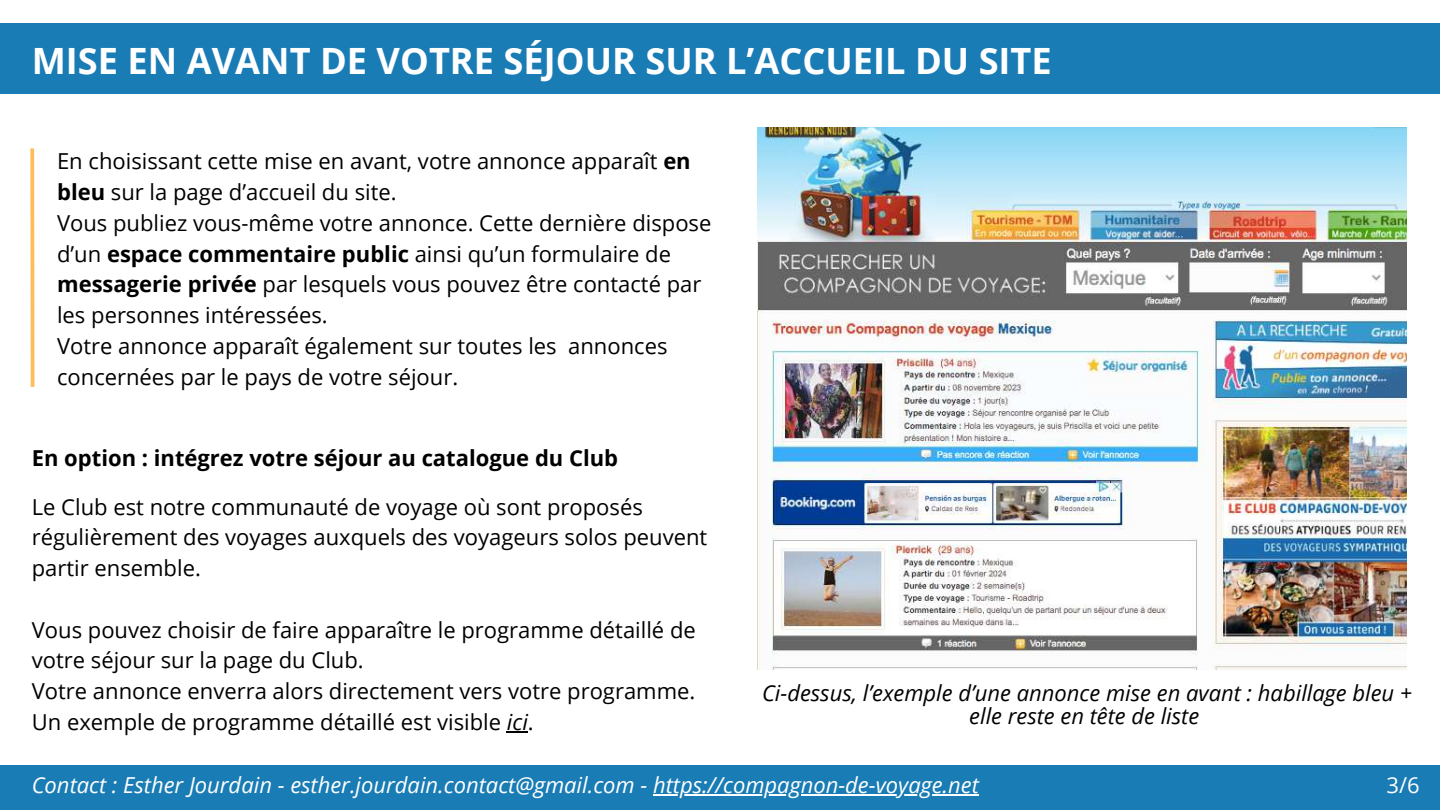
<style>
.page{position:relative;width:1440px;height:810px;background:#fff}
.page>*{position:absolute;margin:0;border:0;box-sizing:border-box;transform-origin:0 0}
.t1{font:700 36.2px "Open Sans";color:#fff}
.t2{font:22px/30.8px "Open Sans";color:#000}
.t3{font:italic 22px "Open Sans";color:#fff}
.t4{font:italic 22px "Open Sans";color:#000}
.t5{font:700 22px "Open Sans";color:#000}
.t6{font:22px "Open Sans";color:#fff}
.s1{font-weight:700}
.s2{font-style:italic}
</style>
<div class="page">
<div style="left:0;top:23px;width:1440px;height:71px;background:#197cb5"></div>
<img style="left:758px;top:128px;width:649px;height:541px">
<div style="left:0;top:765px;width:1440px;height:45px;background:#197cb5"></div>
<hr style="left:507px;top:731px;width:21px;height:2px;background:#000">
<hr style="left:653px;top:794px;width:326px;height:2px;background:#fff">
<svg style="left:30px;top:148px;width:5px;height:239px"></svg>
<h1 class="t1" style="left:32px;top:35px;width:1022px">MISE EN AVANT DE VOTRE SÉJOUR SUR L’ACCUEIL DU SITE</h1>
<p class="t2" style="left:57px;top:146px;width:656px">En choisissant cette mise en avant, votre annonce apparaît <span class="s1">en bleu</span> sur la page d’accueil du site.<br>Vous publiez vous-même votre annonce. Cette dernière dispose d’un <span class="s1">espace commentaire public</span> ainsi qu’un formulaire de <span class="s1">messagerie privée</span> par lesquels vous pouvez être contacté par les personnes intéressées.</p>
<p class="t2" style="left:57px;top:330px;width:612px">Votre annonce apparaît également sur toutes les annonces concernées par le pays de votre séjour.</p>
<p class="t5" style="left:32px;top:442px;width:588px">En option : intégrez votre séjour au catalogue du Club</p>
<p class="t2" style="left:32px;top:491px;width:677px">Le Club est notre communauté de voyage où sont proposés régulièrement des voyages auxquels des voyageurs solos peuvent partir ensemble.</p>
<p class="t2" style="left:32px;top:614px;width:666px">Vous pouvez choisir de faire apparaître le programme détaillé de votre séjour sur la page du Club.<br>Votre annonce enverra alors directement vers votre programme.</p>
<p class="t4" style="left:762px;top:678px;width:652px">Ci-dessus, l’exemple d’une annonce mise en avant : habillage bleu +</p>
<p class="t2" style="left:32px;top:706px;width:504px">Un exemple de programme détaillé est visible <span class="s2">ici</span>.</p>
<p class="t4" style="left:969px;top:701px;width:232px">elle reste en tête de liste</p>
<p class="t3" style="left:32px;top:769px;width:949px">Contact : Esther Jourdain - esther.jourdain.contact@gmail.com - https://compagnon-de-voyage.net</p>
<p class="t6" style="left:1386px;top:769px;width:35px">3/6</p>
</div>
